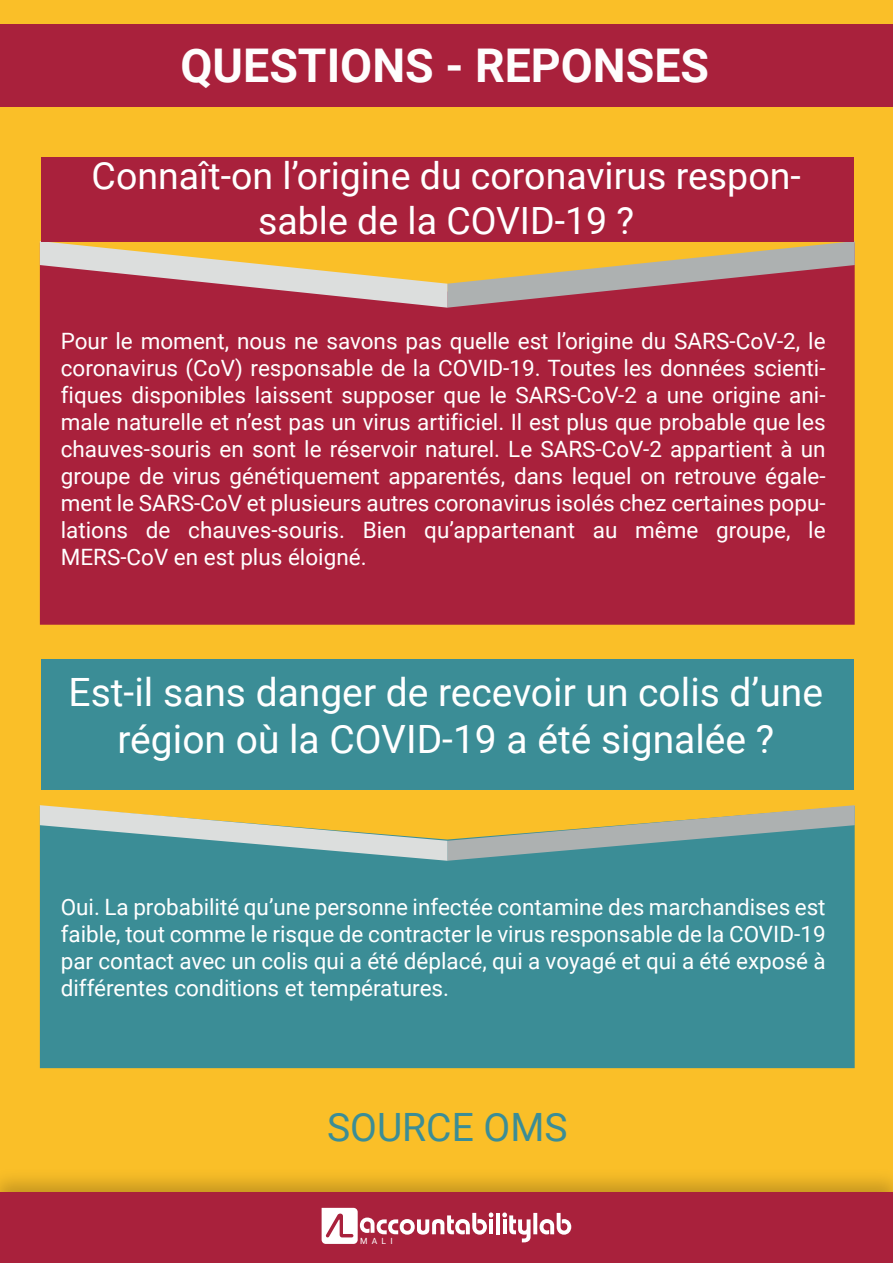
<style>
.page{position:relative;width:893px;height:1263px;background:#fff}
.page>*{position:absolute;margin:0;border:0;box-sizing:border-box;transform-origin:0 0}
.t1{font:700 46.5px "Roboto";color:#fefdfd}
.t2{font:39px/46.8px "Roboto";color:#fff;text-align:center}
.t3{font:39px "Roboto";color:#3b8d96}
.t4{font:37.5px/45px "Roboto";color:#fff;text-align:center}
.t5{font:22.5px/27px "Roboto";color:#fff;text-align:justify}
.t6{font:8.55px "Roboto";color:#fff}
</style>
<div class="page">
<div style="left:0;top:0;width:893px;height:1192px;background:#fabf28"></div>
<img style="left:0;top:1177px;width:893px;height:16px">
<div style="left:0;top:24px;width:893px;height:83px;background:#a9213c"></div>
<div style="left:40px;top:308px;width:815px;height:317px;background:#a9213c"></div>
<svg style="left:40px;top:241px;width:815px;height:67px"></svg>
<div style="left:0;top:1193px;width:893px;height:70px;background:#a9213c"></div>
<svg style="left:502px;top:1212px;width:69px;height:30px"></svg>
<hr style="left:503px;top:1219px;width:4px;height:15px;background:#fff">
<hr style="left:496px;top:1213px;width:4px;height:21px;background:#fff">
<svg style="left:322px;top:1208px;width:171px;height:36px"></svg>
<div style="left:42px;top:157px;width:812px;height:85px;background:#a9213c"></div>
<div style="left:40px;top:861px;width:815px;height:207px;background:#3b8d96"></div>
<svg style="left:40px;top:805px;width:815px;height:56px"></svg>
<div style="left:42px;top:660px;width:812px;height:130px;background:#3b8d96"></div>
<h1 class="t1" style="left:180px;top:33px;width:530px">QUESTIONS - REPONSES</h1>
<h3 class="t4" style="left:92px;top:151px;width:711px">Connaît-on l’origine du coronavirus respon&shy;sable de la COVID-19 ?</h3>
<p class="t5" style="left:61px;top:327px;width:766px">Pour le moment, nous ne savons pas quelle est l’origine du SARS-CoV-2, le coronavirus (CoV) responsable de la COVID-19. Toutes les données scienti&shy;fiques disponibles laissent supposer que le SARS-CoV-2 a une origine ani&shy;male naturelle et n’est pas un virus artificiel. Il est plus que probable que les chauves-souris en sont le réservoir naturel. Le SARS-CoV-2 appartient à un groupe de virus génétiquement apparentés, dans lequel on retrouve égale&shy;ment le SARS-CoV et plusieurs autres coronavirus isolés chez certaines popu&shy;lations de chauves-souris. Bien qu’appartenant au même groupe, le MERS-CoV en est plus éloigné.</p>
<h2 class="t2" style="left:69px;top:667px;width:756px">Est-il sans danger de recevoir un colis d’une région où la COVID-19 a été signalée ?</h2>
<p class="t5" style="left:61px;top:893px;width:766px">Oui. La probabilité qu’une personne infectée contamine des marchandises est faible, tout comme le risque de contracter le virus responsable de la COVID-19 par contact avec un colis qui a été déplacé, qui a voyagé et qui a été exposé à différentes conditions et températures.</p>
<h2 class="t3" style="left:327px;top:1099px;width:242px">SOURCE OMS</h2>
<p class="t6" style="left:360px;top:1234px;width:34px">M A L I</p>
</div>
